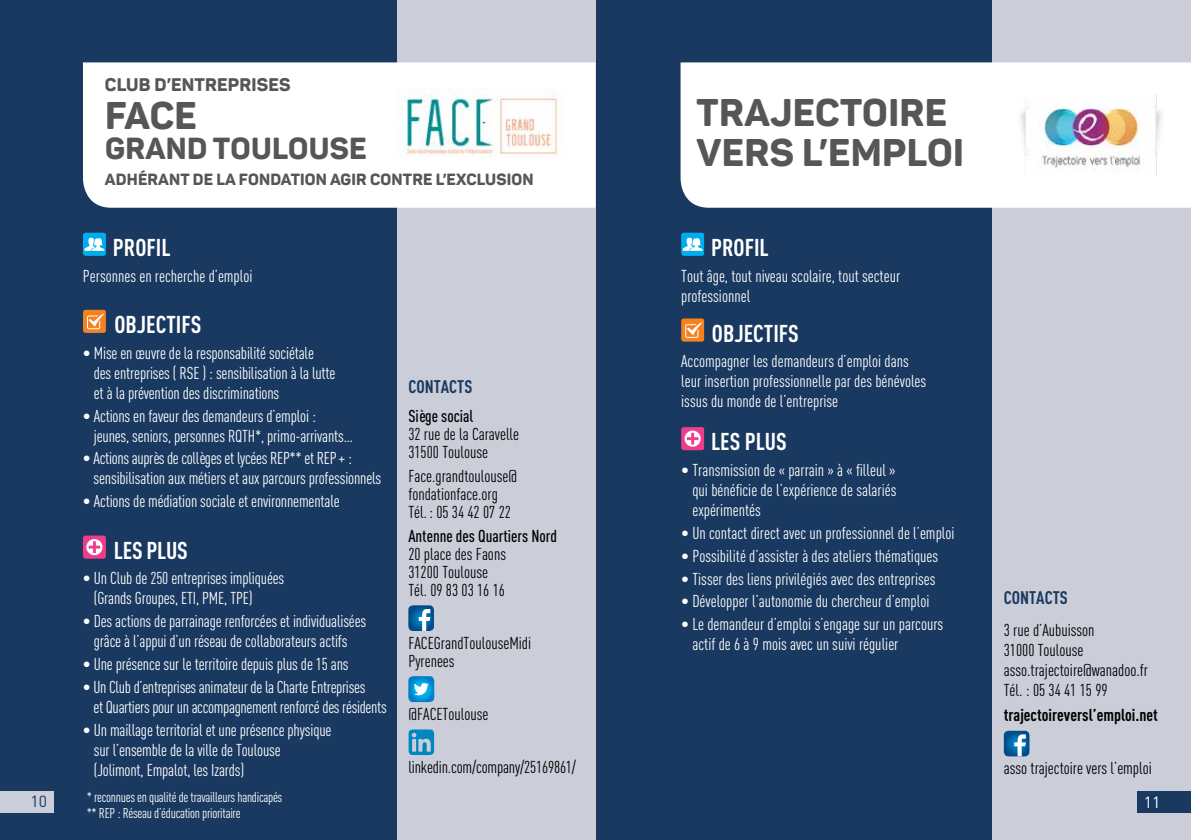
<style>
.page{position:relative;width:1191px;height:840px;background:#fff}
.page>*{position:absolute;margin:0;border:0;box-sizing:border-box;transform-origin:0 0}
.t1{font:800 38px "Panton";letter-spacing:.01em;color:#575657}
.t2{font:800 30px "Panton";letter-spacing:.01em;color:#575657}
.t3{font:700 24px "DIN Cond";color:#fff}
.t4{font:800 18px "Panton";color:#575657}
.t5{font:700 18px "DIN Cond";color:#193960}
.t6{font:17px/20px "DIN Cond";letter-spacing:-.01em;color:#fff}
.t7{font:17px/18px "DIN Cond";color:#000}
.t8{font:500 17px "DIN Cond";color:#000}
.t9{font:700 17px "DIN Cond";color:#000}
.t10{font:800 16px "Panton";letter-spacing:.01em;color:#575657}
.t11{font:16px "DIN";color:#193960}
.t12{font:16px "DIN";color:#fff}
.t13{font:14px/16px "DIN Cond";letter-spacing:-.02em;color:#fff}
</style>
<div class="page">
<div style="left:992px;top:0;width:199px;height:839px;background:#cbcdd8"></div>
<div style="left:595px;top:0;width:397px;height:839px;background:#193960"></div>
<div style="left:0;top:0;width:397px;height:839px;background:#193960"></div>
<svg style="left:681px;top:232px;width:23px;height:24px"></svg>
<svg style="left:681px;top:318px;width:23px;height:23px"></svg>
<svg style="left:681px;top:427px;width:23px;height:23px"></svg>
<svg style="left:83px;top:232px;width:23px;height:24px"></svg>
<svg style="left:83px;top:309px;width:23px;height:24px"></svg>
<svg style="left:83px;top:535px;width:23px;height:23px"></svg>
<div style="left:397px;top:0;width:198px;height:839px;background:#cbcdd8"></div>
<svg style="left:408px;top:605px;width:26px;height:25px"></svg>
<svg style="left:408px;top:676px;width:26px;height:25px"></svg>
<svg style="left:408px;top:729px;width:26px;height:25px"></svg>
<svg style="left:1003px;top:730px;width:26px;height:26px"></svg>
<div style="left:680px;top:62px;width:511px;height:145px;background:#fff"></div>
<div style="left:83px;top:62px;width:512px;height:145px;background:#fff"></div>
<img style="left:397px;top:87px;width:169px;height:70px">
<img style="left:1015px;top:94px;width:151px;height:82px">
<div style="left:1137px;top:790px;width:54px;height:22px;background:#193960"></div>
<div style="left:0;top:790px;width:53px;height:22px;background:#cbcdd8"></div>
<p class="t4" style="left:105px;top:73px;width:78px">CLUB D’ENTREPRISES</p>
<h1 class="t1" style="left:105px;top:92px;width:24px">FACE</h1>
<h2 class="t2" style="left:105px;top:129px;width:21px">GRAN</h2>
<h2 class="t2" style="left:187px;top:129px;width:162px">D TOULOUSE</h2>
<p class="t10" style="left:105px;top:169px;width:54px">ADHÉRANT</p>
<p class="t10" style="left:193px;top:169px;width:210px">DE LA FONDATION AGIR CONTRE</p>
<p class="t10" style="left:436px;top:169px;width:97px">L’EXCLUSI ON</p>
<h3 class="t3" style="left:113px;top:232px;width:59px">PROFIL</h3>
<p class="t6" style="left:83px;top:265px;width:171px">Personnes en recherche d’emploi</p>
<h3 class="t3" style="left:114px;top:309px;width:88px">OBJECTIFS</h3>
<p class="t6" style="left:94px;top:342px;width:243px;text-indent:-11px">• Mise en œuvre de la responsabilité sociétale des entreprises ( RSE ) : sensibilisation à la lutte et à la prévention des discriminations</p>
<p class="t6" style="left:94px;top:405px;width:261px;text-indent:-11px">• Actions en faveur des demandeurs d’emploi : jeunes, seniors, personnes RQTH*, primo-arrivants…</p>
<p class="t6" style="left:94px;top:448px;width:289px;text-indent:-11px">• Actions auprès de collèges et lycées REP** et REP+ : sensibilisation aux métiers et aux parcours professionnels</p>
<p class="t6" style="left:83px;top:491px;width:258px">• Actions de médiation sociale et environnementale</p>
<h3 class="t3" style="left:114px;top:535px;width:76px">LES PLUS</h3>
<p class="t6" style="left:94px;top:568px;width:192px;text-indent:-11px">• Un Club de 250 entreprises impliquées (Grands Groupes, ETI, PME, TPE)</p>
<p class="t6" style="left:83px;top:610px;width:285px;text-align:center">• Des actions de parrainage renforcées et individualisées grâce à l’appui d’un réseau de collaborateurs actifs</p>
<p class="t6" style="left:83px;top:653px;width:267px">• Une présence sur le territoire depuis plus de 15 ans</p>
<p class="t6" style="left:93px;top:676px;width:295px;text-indent:-11px">• Un Club d’entreprises animateur de la Charte Entreprises<br>et Quartiers pour un accompagnement renforcé des résidents</p>
<p class="t6" style="left:94px;top:719px;width:239px;text-indent:-11px">• Un maillage territorial et une présence physique sur l’ensemble de la ville de Toulouse (Jolimont, Empalot, les Izards)</p>
<p class="t5" style="left:408px;top:375px;width:64px">CONTACTS</p>
<p class="t8" style="left:408px;top:406px;width:67px">Siège social</p>
<p class="t7" style="left:408px;top:425px;width:112px">32 rue de la Caravelle<br>31500 Toulouse</p>
<p class="t7" style="left:408px;top:466px;width:110px">Face.grandtoulouse@ fondationface.org<br>Tél. : 05 34 42 07 22</p>
<p class="t8" style="left:408px;top:525px;width:150px">Antenne des Quartiers Nord</p>
<p class="t7" style="left:408px;top:544px;width:99px">20 place des Faons<br>31200 Toulouse<br>Tél. 09 83 03 16 16</p>
<p class="t7" style="left:408px;top:633px;width:124px">FACEGrandToulouseMidi<br>Pyrenees</p>
<p class="t7" style="left:408px;top:704px;width:82px">@FACEToulouse</p>
<p class="t7" style="left:408px;top:757px;width:169px">linkedin.com/company/25169861/</p>
<h1 class="t1" style="left:696px;top:88px;width:47px">TRAJECT</h1>
<h1 class="t1" style="left:862px;top:88px;width:46px">OIRE</h1>
<h1 class="t1" style="left:696px;top:128px;width:50px">VERS</h1>
<h1 class="t1" style="left:802px;top:128px;width:51px">L’EMPL</h1>
<h1 class="t1" style="left:927px;top:128px;width:34px">OI</h1>
<h3 class="t3" style="left:711px;top:232px;width:59px">PROFIL</h3>
<p class="t6" style="left:681px;top:265px;width:220px">Tout âge, tout niveau scolaire, tout secteur professionnel</p>
<h3 class="t3" style="left:712px;top:318px;width:88px">OBJECTIFS</h3>
<p class="t6" style="left:681px;top:351px;width:246px">Accompagner les demandeurs d’emploi dans leur insertion professionnelle par des bénévoles issus du monde de l’entreprise</p>
<h3 class="t3" style="left:711px;top:427px;width:77px">LES PLUS</h3>
<p class="t6" style="left:692px;top:459px;width:206px;text-align:justify;text-indent:-11px">• Transmission de « parrain » à « filleul » qui bénéficie de l’expérience de salariés expérimentés</p>
<p class="t6" style="left:681px;top:522px;width:275px">• Un contact direct avec un professionnel de l’emploi</p>
<p class="t6" style="left:681px;top:545px;width:258px">• Possibilité d’assister à des ateliers thématiques</p>
<p class="t6" style="left:681px;top:568px;width:256px">• Tisser des liens privilégiés avec des entreprises</p>
<p class="t6" style="left:681px;top:591px;width:250px">• Développer l’autonomie du chercheur d’emploi</p>
<p class="t6" style="left:692px;top:613px;width:252px;text-indent:-11px">• Le demandeur d’emploi s’engage sur un parcours actif de 6 à 9 mois avec un suivi régulier</p>
<p class="t5" style="left:1003px;top:586px;width:64px">CONTACTS</p>
<p class="t7" style="left:1003px;top:619px;width:146px;line-height:20px">3 rue d’Aubuisson<br>31000 Toulouse asso.trajectoire@wanadoo.fr<br>Tél. : 05 34 41 15 99</p>
<p class="t9" style="left:1003px;top:704px;width:156px">TRAJECTOIREVERSL’EMPLOI.NET</p>
<p class="t7" style="left:1003px;top:758px;width:149px">asso trajectoire vers l’emploi</p>
<p class="t13" style="left:87px;top:788px;width:197px">* reconnues en qualité de travailleurs handicapés ** REP : Réseau d’éducation prioritaire</p>
<p class="t11" style="left:30px;top:790px;width:18px">10</p>
<p class="t12" style="left:1144px;top:792px;width:18px">11</p>
</div>
